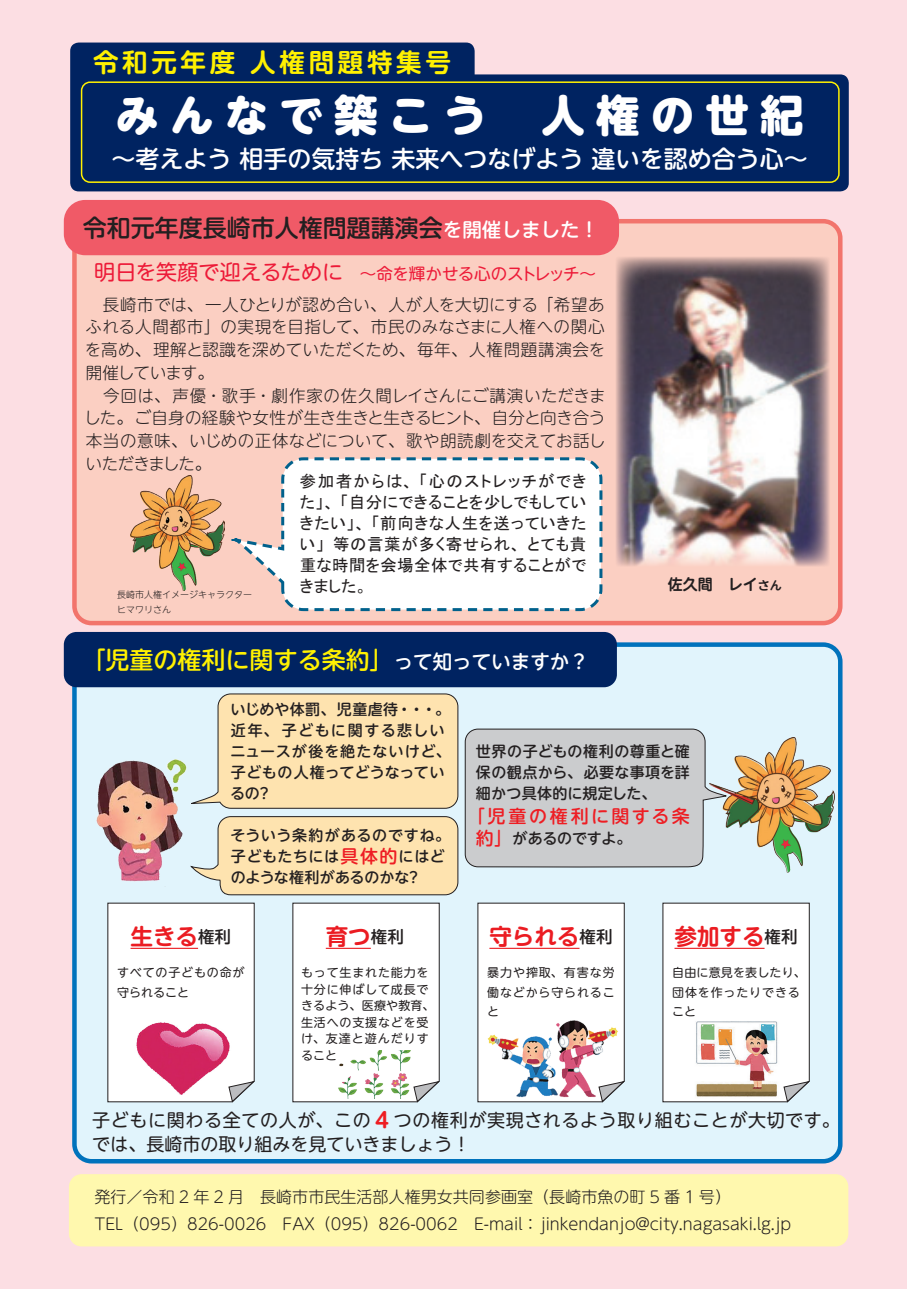
<style>
.page{position:relative;width:919px;height:1289px;background:#fff}
.page>*{position:absolute;margin:0;border:0;box-sizing:border-box;transform-origin:0 0}
.t1{font:800 43.5px "UD Shin M Go Pro";letter-spacing:.255em;color:#fff}
.t2{font:700 25.5px "UD Shin M Go Pro De";letter-spacing:.145em;color:#fff101}
.t3{font:500 24px "UD Shin M Go Pro";color:#fff}
.t4{font:500 24px "UD Shin M Go Pro";color:#231f20}
.t5{font:500 24px "UD Shin M Go Pro";color:#fff101}
.t6{font:700 22.5px "UD Shin M Go Pro De";color:#eb1c22}
.t7{font:21px "UD Shin M Go Pro";letter-spacing:-.01em;color:#ed1a38}
.t8{font:700 21px "UD Shin M Go Pro De";color:#ee1d23}
.t9{font:500 19.5px "UD Shin M Go Pro";color:#fff}
.t10{font:18px/24px "UD Shin M Go Pro";color:#231f20}
.t11{font:18px "UD Shin M Go Pro";letter-spacing:.035em;color:#231f20}
.t12{font:500 18px "UD Shin M Go Pro";letter-spacing:.135em;color:#ee1d23}
.t13{font:300 16.5px/22.8px "UD Shin M Go Pro";letter-spacing:.015em;color:#231f20}
.t14{font:16.5px/21px "MS P Gothic";letter-spacing:.035em;color:#231f20;text-align:right}
.t15{font:16.5px "UD Shin M Go Pro";letter-spacing:-.025em;color:#ed1a38}
.t16{font:300 16.05px/27px "UD Shin M Go Pro";color:#231f20}
.t17{font:500 15px/21px "UD Shin M Go Pro";letter-spacing:.025em;color:#231f20;text-align:justify}
.t18{font:500 15px "UD Shin M Go Pro";letter-spacing:.06em;color:#231f20}
.t19{font:500 15px "UD Shin M Go Pro";letter-spacing:.05em;color:#231f20}
.t20{font:500 15px "UD Shin M Go Pro";letter-spacing:.1em;color:#231f20}
.t21{font:500 15px "UD Shin M Go Pro";letter-spacing:-.005em;color:#231f20}
.t22{font:700 15px "UD Shin M Go Pro De";color:#231f20}
.t23{font:500 15px "UD Shin M Go Pro";letter-spacing:-.015em;color:#231f20}
.t24{font:12px/16.5px "UD Shin M Go Pro";letter-spacing:.07em;color:#231f20}
.t25{font:12px/19.5px "UD Shin M Go Pro";letter-spacing:.015em;color:#231f20}
.t26{font:300 9px "UD Shin M Go Pro";color:#231f20}
.s1{font-size:19.5px;color:#fff}
.s2{font-size:12px}
.s3{font-size:18px;color:#ee1d23}
.s4{font-family:"UD Shin M Go Pro";font-weight:500;font-size:16.5px;color:#231f20}
</style>
<div class="page">
<div style="left:0;top:0;width:906px;height:1288px;background:#fcdee3"></div>
<svg style="left:70px;top:43px;width:778px;height:148px;background:#1b376e"></svg>
<div style="left:81px;top:81px;width:758px;height:102px;border:2px solid #fff101;border-radius:9px"></div>
<div style="left:74px;top:221px;width:766px;height:402px;background:#fbcfc2;border-radius:17px"></div>
<div style="left:72px;top:219px;width:770px;height:406px;border:4px solid #f2746c;border-radius:17px"></div>
<div style="left:74px;top:644px;width:766px;height:517px;background:#e1f4fc;border-radius:17px"></div>
<div style="left:72px;top:642px;width:770px;height:521px;border:4px solid #0072bc;border-radius:17px"></div>
<div style="left:69px;top:1174px;width:779px;height:72px;background:#fff8ae;border-radius:13px"></div>
<div style="left:64px;top:200px;width:555px;height:55px;background:#f05a67;border-radius:21px"></div>
<div style="left:64px;top:632px;width:553px;height:55px;background:#002361;border-radius:13px"></div>
<svg style="left:224px;top:457px;width:379px;height:155px;background:#f7f5f4"></svg>
<svg style="left:236px;top:489px;width:48px;height:92px"></svg>
<svg style="left:191px;top:693px;width:267px;height:116px;background:#f5e0b3"></svg>
<div style="left:464px;top:728px;width:245px;height:140px;background:#cbccce"></div>
<svg style="left:191px;top:816px;width:267px;height:79px;background:#f5dfb2"></svg>
<svg style="left:107px;top:902px;width:148px;height:200px;background:#f7f7f7"></svg>
<div style="left:292px;top:902px;width:148px;height:200px;background:#fff"></div>
<svg style="left:477px;top:902px;width:148px;height:200px;background:#f7f6f6"></svg>
<svg style="left:662px;top:902px;width:148px;height:200px;background:#f6f5f5"></svg>
<img style="left:616px;top:257px;width:214px;height:309px">
<img style="left:130px;top:476px;width:94px;height:114px">
<img style="left:96px;top:759px;width:91px;height:123px">
<hr style="left:130px;top:947px;width:68px;height:1px;background:#eb1c22">
<hr style="left:326px;top:947px;width:45px;height:1px;background:#eb1c22">
<hr style="left:489px;top:947px;width:90px;height:1px;background:#eb1c22">
<hr style="left:674px;top:947px;width:90px;height:1px;background:#eb1c22">
<img style="left:709px;top:737px;width:125px;height:135px">
<img style="left:128px;top:1017px;width:108px;height:81px">
<img style="left:329px;top:1050px;width:91px;height:48px">
<img style="left:485px;top:1017px;width:135px;height:81px">
<img style="left:692px;top:1017px;width:88px;height:81px">
<h2 class="t2" style="left:93px;top:41px;width:144px">令和元年度</h2>
<h2 class="t2" style="left:250px;top:41px;width:202px">人権問題特集号</h2>
<h1 class="t1" style="left:116px;top:80px;width:689px">みんなで築こう　人権の世紀</h1>
<h3 class="t3" style="left:111px;top:139px;width:697px">～考えよう相手の気持ち未来へつなげよう違いを認め合う心~</h3>
<h3 class="t4" style="left:83px;top:208px;width:498px">令和元年度長崎市人権問題講演会<span class="s1">を開催しました</span></h3>
<p class="t9" style="left:579px;top:213px;width:21px">!</p>
<p class="t7" style="left:94px;top:255px;width:250px">明日を笑顔で迎えるために</p>
<p class="t13" style="left:84px;top:292px;width:523px">　長崎市では、一人ひとりが認め合い、人が人を大切にする「希望あふれる人間都市」の実現を目指して、市民のみなさまに人権への関心を高め、理解と認識を深めていただくため、毎年、人権問題講演会を開催しています。<br>　今回は、声優・歌手・劇作家の佐久間レイさんにご講演いただきました。ご自身の経験や女性が生き生きと生きるヒント、自分と向き合う本当の意味、いじめの正体などについて、歌や朗読劇を交えてお話しいただきました。</p>
<p class="t15" style="left:343px;top:260px;width:254px">　～命を輝かせる心のストレッチ~</p>
<p class="t26" style="left:117px;top:587px;width:136px">長崎市人権イメージキャラクター</p>
<p class="t26" style="left:117px;top:602px;width:55px">ヒマワリさん</p>
<p class="t14" style="left:300px;top:470px;width:288px">参加者からは、「心のストレッチができた」、「自分にできることを少しでもしていきたい」、「前向きな人生を送っていきた等の言葉が多く寄せられ、とても貴</p>
<p class="t14" style="left:300px;top:533px;width:288px;text-align:left">い」<br>重な時間を会場全体で共有することがで</p>
<p class="t14" style="left:300px;top:575px;width:69px">きました。</p>
<h3 class="t5" style="left:82px;top:640px;width:313px">「児童の権利に関する条約」</h3>
<p class="t9" style="left:394px;top:645px;width:196px">って知っていますか?</p>
<p class="t22" style="left:667px;top:572px;width:115px">佐久間　レイ<span class="s2">さん</span></p>
<p class="t17" style="left:230px;top:698px;width:183px">いじめや体罰、児童虐待・</p>
<p class="t20" style="left:231px;top:718px;width:215px">近年、子どもに関する悲しい</p>
<p class="t18" style="left:230px;top:739px;width:222px">ニュースが後を絶たないけど、</p>
<p class="t17" style="left:231px;top:761px;width:215px">子どもの人権ってどうなってい</p>
<p class="t17" style="left:257px;top:782px;width:16px">?</p>
<p class="t17" style="left:409px;top:698px;width:16px">・</p>
<p class="t17" style="left:421px;top:698px;width:30px">・。</p>
<p class="t17" style="left:230px;top:782px;width:31px">るの</p>
<p class="t19" style="left:230px;top:822px;width:221px">そういう条約があるのですね。</p>
<p class="t17" style="left:231px;top:845px;width:215px">子どもたちには<span class="s3">具体的</span>にはど</p>
<p class="t17" style="left:406px;top:865px;width:16px">?</p>
<p class="t21" style="left:231px;top:864px;width:180px">のような権利があるのかな</p>
<h3 class="t6" style="left:130px;top:918px;width:102px">生きる<span class="s4">権利</span></h3>
<p class="t24" style="left:117px;top:962px;width:129px;line-height:19.5px">すべての子どもの命が守られること</p>
<h3 class="t6" style="left:326px;top:918px;width:80px">育つ<span class="s4">権利</span></h3>
<p class="t24" style="left:301px;top:964px;width:135px">もって生まれた能力を十分に伸ばして成長できるよう、医療や教育、生活への支援などを受け、友達と遊んだりすること</p>
<p class="t17" style="left:476px;top:740px;width:215px">世界の子どもの権利の尊重と確保の観点から、必要な事項を詳細かつ具体的に規定した、</p>
<p class="t12" style="left:466px;top:801px;width:224px">「児童の権利に関する条</p>
<p class="t23" style="left:512px;top:825px;width:120px">があるのですよ。</p>
<p class="t12" style="left:476px;top:823px;width:38px">約」</p>
<h3 class="t6" style="left:489px;top:918px;width:124px">守られる<span class="s4">権利</span></h3>
<p class="t24" style="left:487px;top:962px;width:129px;line-height:19.5px;text-align:justify">暴力や搾取、有害な労働などから守られること</p>
<h3 class="t6" style="left:674px;top:918px;width:124px">参加する<span class="s4">権利</span></h3>
<p class="t25" style="left:672px;top:962px;width:135px">自由に意見を表したり、団体を作ったりできること</p>
<p class="t10" style="left:92px;top:1107px;width:379px">子どもに関わる全ての人が、この<br>では、長崎市の取り組みを見ていきましょう!</p>
<p class="t11" style="left:394px;top:1105px;width:447px">つの権利が実現されるよう取り組むことが大切です。</p>
<p class="t8" style="left:375px;top:1103px;width:15px">4</p>
<p class="t16" style="left:94px;top:1182px;width:698px">発行／令和 2 年 2 月　長崎市市民生活部人権男女共同参画室（長崎市魚の町 5 番 1 号(<br>TEL（095）826-0026　FAX（095）826-0062　E-mail：jinkendanjo@city.nagasaki l g. .jp</p>
</div>
